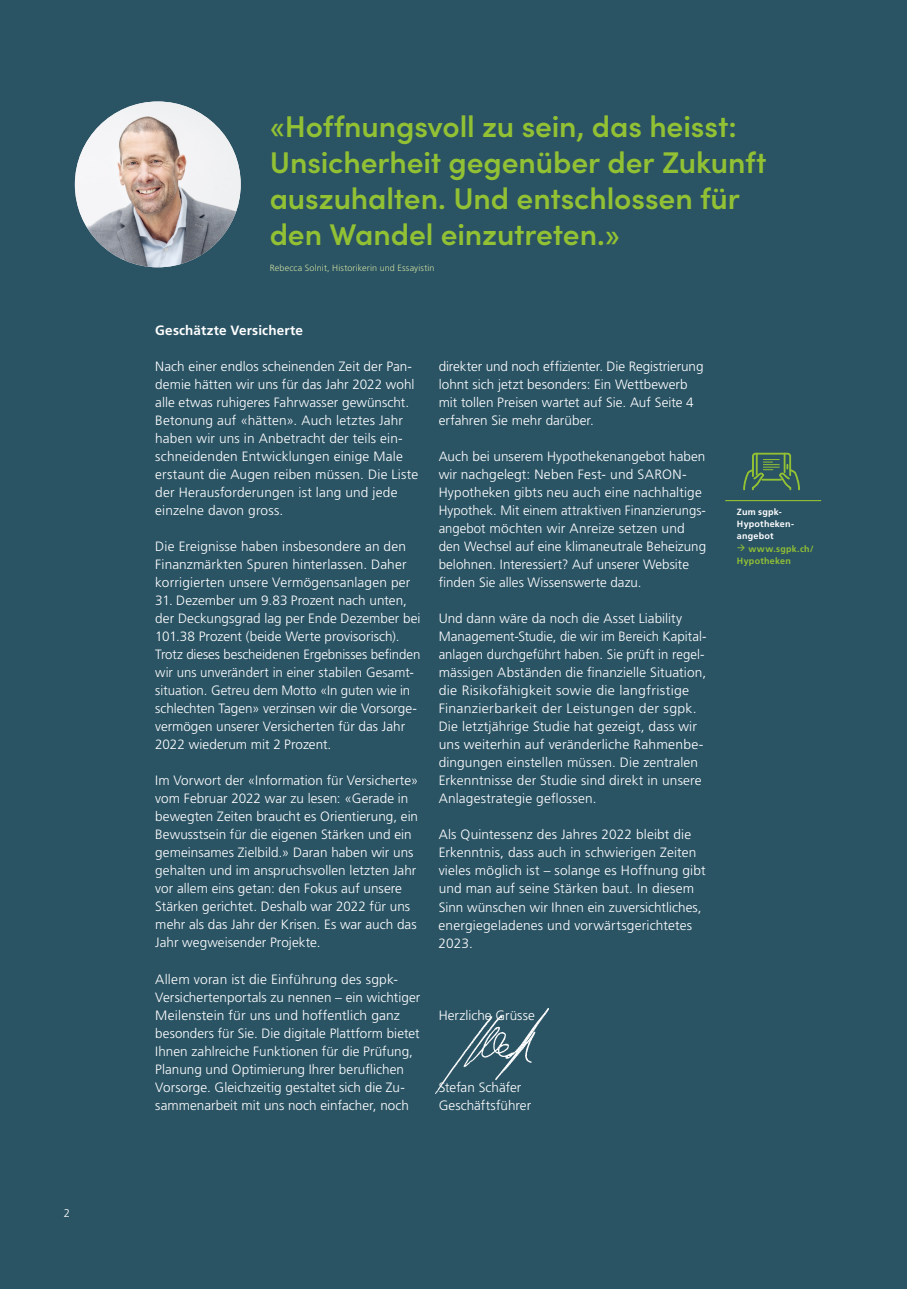
<style>
.page{position:relative;width:919px;height:1289px;background:#fff}
.page>*{position:absolute;margin:0;border:0;box-sizing:border-box;transform-origin:0 0}
.t1{font:600 30px/36px "Sofia Pro";letter-spacing:-.005em;color:#92c134}
.t2{font:300 13.5px/18px "Frutiger LT Pro";letter-spacing:.005em;color:#fff}
.t3{font:700 13.5px "Frutiger LT Pro";letter-spacing:.01em;color:#fff}
.t4{font:300 11.25px "Frutiger LT Pro";color:#fff}
.t5{font:300 9px "Frutiger LT Pro";letter-spacing:.015em;color:#cddfa1}
.t6{font:700 9px/12px "Frutiger LT Pro";letter-spacing:.02em;color:#fff}
.t7{font:700 9px/12px "Frutiger LT Pro";letter-spacing:.035em;color:#92c134}
</style>
<div class="page">
<div style="left:0;top:0;width:906px;height:1288px;background:#2a5364"></div>
<img style="left:75px;top:101px;width:166px;height:166px;border-radius:83px">
<img style="left:435px;top:1008px;width:114px;height:85px">
<hr style="left:725px;top:500px;width:96px;height:1px;background:#92c134">
<svg style="left:743px;top:453px;width:56px;height:37px"></svg>
<p class="t4" style="left:64px;top:1206px;width:8px">2</p>
<h1 class="t1" style="left:270px;top:106px;width:498px">«Hoffnungsvoll zu sein, das heisst:<br>Unsicherheit gegenüber der Zukunft auszuhalten. Und entschlossen für den Wandel einzutreten.»</h1>
<p class="t5" style="left:270px;top:262px;width:166px">Rebecca Solnit, Historikerin und Essayistin</p>
<p class="t3" style="left:155px;top:322px;width:149px">Geschätzte Versicherte</p>
<p class="t2" style="left:155px;top:357px;width:264px">Nach einer endlos scheinenden Zeit der Pan&shy;demie hätten wir uns für das Jahr 2022 wohl alle etwas ruhigeres Fahrwasser gewünscht.<br>Betonung auf «hätten». Auch letztes Jahr haben wir uns in Anbetracht der teils ein&shy;schneidenden Entwicklungen einige Male erstaunt die Augen reiben müssen. Die Liste der Herausforderungen ist lang und jede einzelne davon gross.</p>
<p class="t2" style="left:155px;top:537px;width:257px">Die Ereignisse haben insbesondere an den<br>Finanzmärkten Spuren hinterlassen. Daher korrigierten unsere Vermögensanlagen per</p>
<p class="t2" style="left:155px;top:591px;width:267px">31. Dezember um 9.83 Prozent nach unten, der Deckungsgrad lag per Ende Dezember bei 101.38 Prozent (beide Werte provisorisch).<br>Trotz dieses bescheidenen Ergebnisses befinden wir uns unverändert in einer stabilen Gesamt&shy;situation. Getreu dem Motto «In guten wie in schlechten Tagen» verzinsen wir die Vorsorge&shy;vermögen unserer Versicherten für das Jahr 2022 wiederum mit 2 Prozent.</p>
<p class="t2" style="left:155px;top:771px;width:264px">Im Vorwort der «Information für Versicherte» vom Februar 2022 war zu lesen: «Gerade in bewegten Zeiten braucht es Orientierung, ein Bewusstsein für die eigenen Stärken und ein gemeinsames Zielbild.» Daran haben wir uns gehalten und im anspruchsvollen letzten Jahr vor allem eins getan: den Fokus auf unsere Stärken gerichtet. Deshalb war 2022 für uns mehr als das Jahr der Krisen. Es war auch das Jahr wegweisender Projekte.</p>
<p class="t2" style="left:155px;top:969px;width:266px">Allem voran ist die Einführung des sgpk-Versichertenportals zu nennen – ein wichtiger Meilenstein für uns und hoffentlich ganz besonders für Sie. Die digitale Plattform bietet Ihnen zahlreiche Funktionen für die Prüfung, Planung und Optimierung Ihrer beruflichen Vorsorge. Gleichzeitig gestaltet sich die Zu&shy;sammenarbeit mit uns noch einfacher, noch</p>
<p class="t2" style="left:438px;top:357px;width:266px">direkter und noch effizienter. Die Registrierung lohnt sich jetzt besonders: Ein Wettbewerb mit tollen Preisen wartet auf Sie. Auf Seite 4 erfahren Sie mehr darüber.</p>
<p class="t2" style="left:438px;top:447px;width:269px">Auch bei unserem Hypothekenangebot haben wir nachgelegt: Neben Fest- und SARON-Hypotheken gibts neu auch eine nachhaltige Hypothek. Mit einem attraktiven Finanzierungs&shy;angebot möchten wir Anreize setzen und den Wechsel auf eine klimaneutrale Beheizung belohnen. Interessiert? Auf unserer Website finden Sie alles Wissenswerte dazu.</p>
<p class="t2" style="left:438px;top:609px;width:269px">Und dann wäre da noch die Asset Liability Management-Studie, die wir im Bereich Kapital&shy;anlagen durchgeführt haben. Sie prüft in regel&shy;mässigen Abständen die finanzielle Situation, die Risikofähigkeit sowie die langfristige Finanzierbarkeit der Leistungen der sgpk.<br>Die letztjährige Studie hat gezeigt, dass wir uns weiterhin auf veränderliche Rahmenbe&shy;dingungen einstellen müssen. Die zentralen Erkenntnisse der Studie sind direkt in unsere Anlagestrategie geflossen.</p>
<p class="t2" style="left:438px;top:825px;width:268px">Als Quintessenz des Jahres 2022 bleibt die Erkenntnis, dass auch in schwierigen Zeiten vieles möglich ist – solange es Hoffnung gibt und man auf seine Stärken baut. In diesem Sinn wünschen wir Ihnen ein zuversichtliches, energiegeladenes und vorwärtsgerichtetes 2023.</p>
<p class="t2" style="left:438px;top:1005px;width:98px">Herzliche Grüsse</p>
<p class="t2" style="left:438px;top:1077px;width:94px">Stefan Schäfer<br>Geschäftsführer</p>
<p class="t6" style="left:737px;top:506px;width:59px">Zum sgpk-<br>Hypotheken&shy;angebot</p>
<p class="t7" style="left:737px;top:542px;width:78px">→ www.sgpk.ch/<br>Hypotheken</p>
</div>
